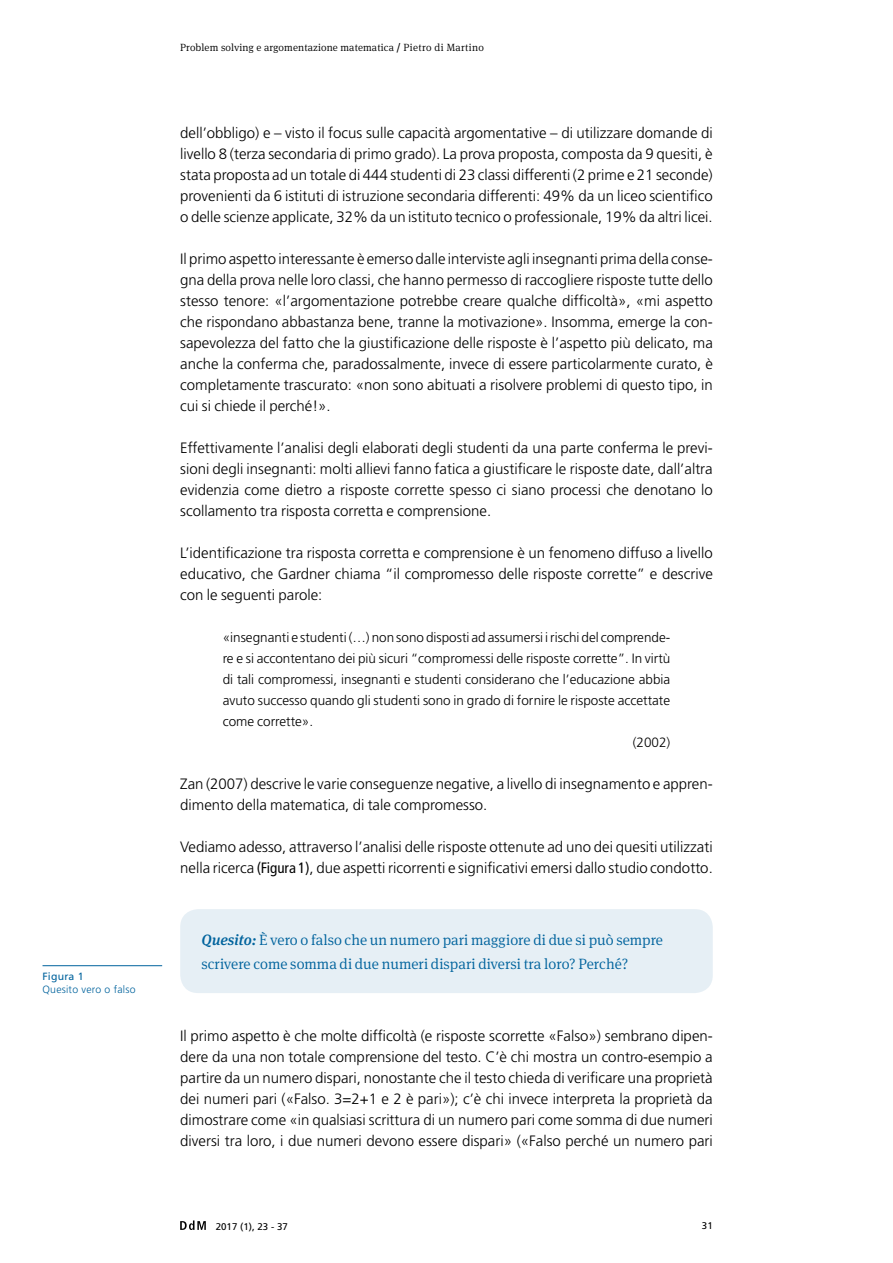
<style>
.page{position:relative;width:893px;height:1263px;background:#fff}
.page>*{position:absolute;margin:0;border:0;box-sizing:border-box;transform-origin:0 0}
.t1{font:300 15px/21px "Frutiger LT";color:#000;text-align:justify}
.t2{font:300 15px/24px "Meta Serif OT";color:#00639d}
.t3{font:300 13.5px "Frutiger LT";color:#000}
.t4{font:300 10.5px "Meta Serif OT";letter-spacing:.01em;color:#000}
.t5{font:300 10.5px "Frutiger LT";letter-spacing:.02em;color:#00639d}
.t6{font:10.5px "Frutiger LT";letter-spacing:.02em;color:#00639d}
.t7{font:9.75px "Frutiger CE";color:#000}
.s1{font-weight:500}
.s2{font-weight:400;font-stretch:condensed}
.s3{font-weight:500;font-style:italic}
</style>
<div class="page">
<svg style="left:180px;top:1220px;width:26px;height:10px"></svg>
<hr style="left:43px;top:965px;width:119px;height:1px;background:#00639d">
<div style="left:180px;top:909px;width:533px;height:84px;background:#e6eff5;border-radius:18px"></div>
<p class="t6" style="left:43px;top:970px;width:43px">Figura 1</p>
<p class="t5" style="left:43px;top:983px;width:95px">Quesito vero o falso</p>
<p class="t4" style="left:180px;top:40px;width:305px">Problem solving e argomentazione matematica <span class="s1">/</span> Pietro di Martino</p>
<p class="t1" style="left:180px;top:123px;width:534px">dell’obbligo) e – visto il focus sulle capacità argomentative – di utilizzare domande di livello 8 (terza secondaria di primo grado). La prova proposta, composta da 9 quesiti, è stata proposta ad un totale di 444 studenti di 23 classi differenti (2 prime e 21 seconde) provenienti da 6 istituti di istruzione secondaria differenti: 49% da un liceo scientifico o delle scienze applicate, 32% da un istituto tecnico o professionale, 19% da altri licei.</p>
<p class="t1" style="left:180px;top:249px;width:534px">Il primo aspetto interessante è emerso dalle interviste agli insegnanti prima della conse&shy;gna della prova nelle loro classi, che hanno permesso di raccogliere risposte tutte dello stesso tenore: «l’argomentazione potrebbe creare qualche difficoltà», «mi aspetto che rispondano abbastanza bene, tranne la motivazione». Insomma, emerge la con&shy;sapevolezza del fatto che la giustificazione delle risposte è l’aspetto più delicato, ma anche la conferma che, paradossalmente, invece di essere particolarmente curato, è completamente trascurato: «non sono abituati a risolvere problemi di questo tipo, in cui si chiede il perché!».</p>
<p class="t1" style="left:180px;top:438px;width:534px">Effettivamente l’analisi degli elaborati degli studenti da una parte conferma le previ&shy;sioni degli insegnanti: molti allievi fanno fatica a giustificare le risposte date, dall’altra evidenzia come dietro a risposte corrette spesso ci siano processi che denotano lo scollamento tra risposta corretta e comprensione.</p>
<p class="t1" style="left:180px;top:543px;width:534px">L’identificazione tra risposta corretta e comprensione è un fenomeno diffuso a livello educativo, che Gardner chiama “il compromesso delle risposte corrette” e descrive con le seguenti parole:</p>
<p class="t3" style="left:223px;top:630px;width:449px">«insegnanti e studenti (…) non sono disposti ad assumersi i rischi del comprende-</p>
<p class="t3" style="left:223px;top:651px;width:449px">re e si accontentano dei più sicuri “compromessi delle risposte corrette”. In virtù</p>
<p class="t3" style="left:223px;top:672px;width:449px">di tali compromessi, insegnanti e studenti considerano che l’educazione abbia</p>
<p class="t3" style="left:223px;top:693px;width:449px">avuto successo quando gli studenti sono in grado di fornire le risposte accettate</p>
<p class="t3" style="left:223px;top:714px;width:92px">come corrette».</p>
<p class="t3" style="left:633px;top:735px;width:39px">(2002)</p>
<p class="t1" style="left:180px;top:774px;width:534px">Zan (2007) descrive le varie conseguenze negative, a livello di insegnamento e appren&shy;dimento della matematica, di tale compromesso.</p>
<p class="t1" style="left:180px;top:837px;width:534px">Vediamo adesso, attraverso l’analisi delle risposte ottenute ad uno dei quesiti utilizzati nella ricerca <span class="s2">(Figura 1)</span>, due aspetti ricorrenti e significativi emersi dallo studio condotto.</p>
<p class="t2" style="left:201px;top:927px;width:463px"><span class="s3">Quesito:</span> È vero o falso che un numero pari maggiore di due si può sempre scrivere come somma di due numeri dispari diversi tra loro? Perché?</p>
<p class="t1" style="left:180px;top:1026px;width:534px">Il primo aspetto è che molte difficoltà (e risposte scorrette «Falso») sembrano dipen&shy;dere da una non totale comprensione del testo. C’è chi mostra un contro-esempio a partire da un numero dispari, nonostante che il testo chieda di verificare una proprietà dei numeri pari («Falso. 3=2+1 e 2 è pari»); c’è chi invece interpreta la proprietà da dimostrare come «in qualsiasi scrittura di un numero pari come somma di due numeri diversi tra loro, i due numeri devono essere dispari» («Falso perché un numero pari</p>
<p class="t7" style="left:216px;top:1221px;width:74px">2017 (1), 23 - 37</p>
<p class="t7" style="left:702px;top:1220px;width:12px">31</p>
</div>
